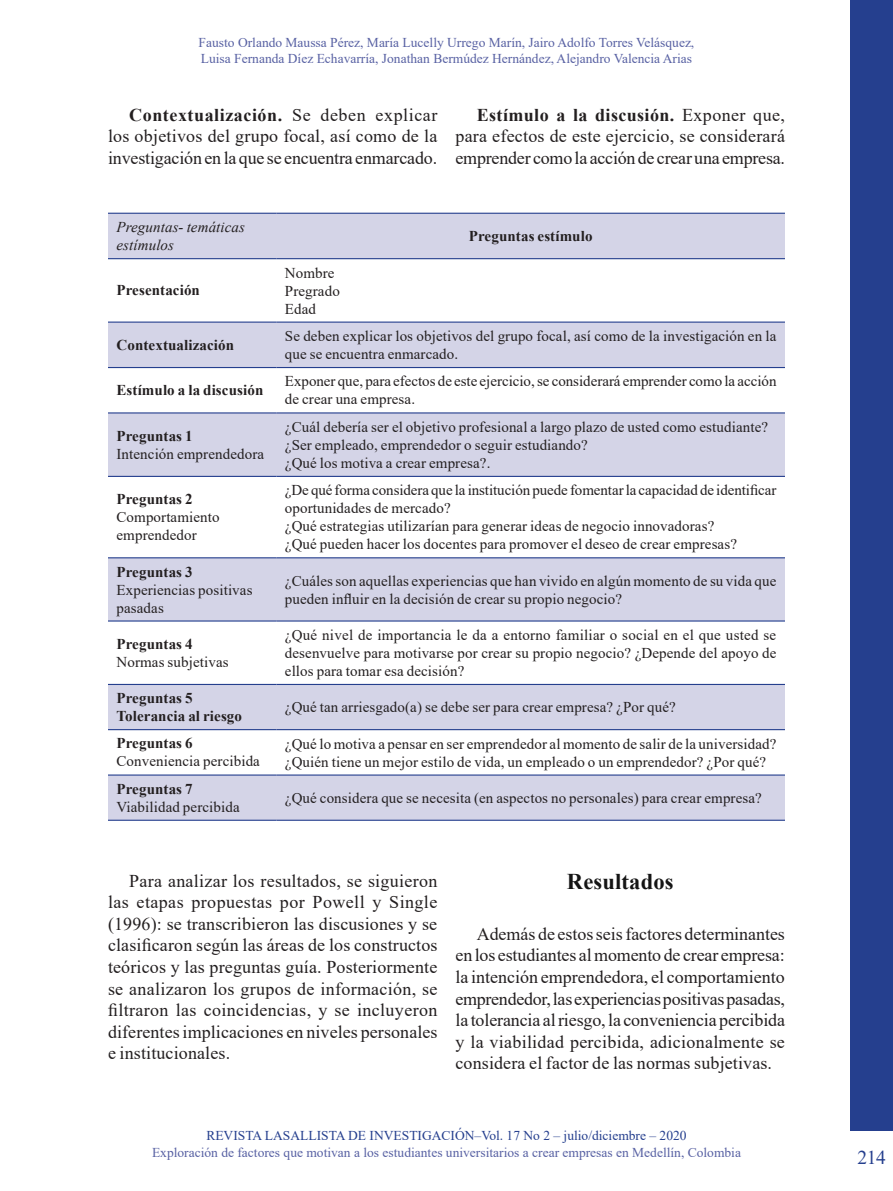
<style>
.page{position:relative;width:893px;height:1191px;background:#fff}
.page>*{position:absolute;margin:0;border:0;box-sizing:border-box;transform-origin:0 0}
.PRIMER_ORDEN{font:700 22.5px "Times New Roman";letter-spacing:.01em;color:#141414}
.t1{font:19.5px "Times New Roman";color:#253f8e}
.CORRIDO{font:18px/21.6px "Times New Roman";letter-spacing:.005em;color:#231f20;text-align:justify}
.CORRIDO-2{font:15px/18px "Times New Roman";letter-spacing:.005em;color:#231f20}
.CORRIDO-3{font:700 15px "Times New Roman";letter-spacing:.005em;color:#231f20}
.CORRIDO-4{font:italic 15px/18px "Times New Roman";letter-spacing:.005em;color:#231f20}
.t2{font:13.5px/16.2px "Times New Roman";color:#5861a3}
.t3{font:13.5px "Times New Roman";color:#253f8e}
.s1{font-weight:700}
</style>
<div class="page">
<div style="left:850px;top:0;width:43px;height:1131px;background:#253f8e"></div>
<svg style="left:108px;top:214px;width:677px;height:605px;fill:#d4d4e7"></svg>
<hr style="left:108px;top:213px;width:168px;height:1px;background:#253f8e">
<hr style="left:276px;top:213px;width:509px;height:1px;background:#253f8e">
<hr style="left:108px;top:258px;width:168px;height:1px;background:#253f8e">
<hr style="left:276px;top:258px;width:509px;height:1px;background:#253f8e">
<hr style="left:108px;top:321px;width:168px;height:2px;background:#253f8e">
<hr style="left:276px;top:321px;width:509px;height:2px;background:#253f8e">
<hr style="left:108px;top:367px;width:168px;height:1px;background:#253f8e">
<hr style="left:276px;top:367px;width:509px;height:1px;background:#253f8e">
<hr style="left:108px;top:412px;width:168px;height:1px;background:#253f8e">
<hr style="left:276px;top:412px;width:509px;height:1px;background:#253f8e">
<hr style="left:108px;top:476px;width:168px;height:1px;background:#253f8e">
<hr style="left:276px;top:476px;width:509px;height:1px;background:#253f8e">
<hr style="left:108px;top:557px;width:168px;height:1px;background:#253f8e">
<hr style="left:276px;top:557px;width:509px;height:1px;background:#253f8e">
<hr style="left:108px;top:620px;width:168px;height:1px;background:#253f8e">
<hr style="left:276px;top:620px;width:509px;height:1px;background:#253f8e">
<hr style="left:108px;top:684px;width:168px;height:1px;background:#253f8e">
<hr style="left:276px;top:684px;width:509px;height:1px;background:#253f8e">
<hr style="left:108px;top:729px;width:168px;height:1px;background:#253f8e">
<hr style="left:276px;top:729px;width:509px;height:1px;background:#253f8e">
<hr style="left:108px;top:774px;width:168px;height:1px;background:#253f8e">
<hr style="left:276px;top:774px;width:509px;height:1px;background:#253f8e">
<hr style="left:108px;top:819px;width:168px;height:2px;background:#253f8e">
<hr style="left:276px;top:819px;width:509px;height:2px;background:#253f8e">
<p class="t2" style="left:199px;top:34px;width:497px">Fausto Orlando Maussa Pérez, María Lucelly Urrego Marín, Jairo Adolfo Torres Velásquez,<br>Luisa Fernanda Díez Echavarría, Jonathan Bermúdez Hernández, Alejandro Valencia Arias</p>
<p class="CORRIDO" style="left:108px;top:103px;width:331px;text-indent:21px"><span class="s1">Contextualización.</span> Se deben explicar los objetivos del grupo focal, así como de la investigación en la que se encuentra enmarcado.</p>
<p class="CORRIDO" style="left:455px;top:103px;width:331px;text-indent:21px"><span class="s1">Estímulo a la discusión.</span> Exponer que, para efectos de este ejercicio, se considerará emprender como la acción de crear una empresa.</p>
<p class="CORRIDO-4" style="left:117px;top:218px;width:130px">Preguntas- temáticas estímulos</p>
<p class="CORRIDO-3" style="left:469px;top:225px;width:125px">Preguntas estímulo</p>
<p class="CORRIDO-3" style="left:117px;top:280px;width:85px">Presentación</p>
<p class="CORRIDO-2" style="left:285px;top:263px;width:51px">Nombre</p>
<p class="CORRIDO-2" style="left:285px;top:281px;width:56px">Pregrado</p>
<p class="CORRIDO-2" style="left:285px;top:299px;width:33px">Edad</p>
<p class="CORRIDO-3" style="left:117px;top:334px;width:119px">Contextualización</p>
<p class="CORRIDO-2" style="left:285px;top:326px;width:493px">Se deben explicar los objetivos del grupo focal, así como de la investigación en la que se encuentra enmarcado.</p>
<p class="CORRIDO-3" style="left:117px;top:379px;width:148px">Estímulo a la discusión</p>
<p class="CORRIDO-2" style="left:285px;top:372px;width:493px">Exponer que, para efectos de este ejercicio, se considerará emprender como la acción de crear una empresa.</p>
<p class="CORRIDO-3" style="left:117px;top:425px;width:78px">Preguntas 1</p>
<p class="CORRIDO-2" style="left:117px;top:444px;width:149px">Intención emprendedora</p>
<p class="CORRIDO-2" style="left:285px;top:417px;width:485px">¿Cuál debería ser el objetivo profesional a largo plazo de usted como estudiante?</p>
<p class="CORRIDO-2" style="left:285px;top:435px;width:304px">¿Ser empleado, emprendedor o seguir estudiando?</p>
<p class="CORRIDO-2" style="left:285px;top:453px;width:207px">¿Qué los motiva a crear empresa?.</p>
<p class="CORRIDO-3" style="left:117px;top:488px;width:78px">Preguntas 2</p>
<p class="CORRIDO-2" style="left:117px;top:508px;width:105px">Comportamiento emprendedor</p>
<p class="CORRIDO-2" style="left:285px;top:481px;width:493px">¿De qué forma considera que la institución puede fomentar la capacidad de identificar</p>
<p class="CORRIDO-2" style="left:285px;top:499px;width:167px">oportunidades de mercado?</p>
<p class="CORRIDO-2" style="left:285px;top:517px;width:431px">¿Qué estrategias utilizarían para generar ideas de negocio innovadoras?</p>
<p class="CORRIDO-2" style="left:285px;top:535px;width:454px">¿Qué pueden hacer los docentes para promover el deseo de crear empresas?</p>
<p class="CORRIDO-3" style="left:117px;top:560px;width:78px">Preguntas 3</p>
<p class="CORRIDO-2" style="left:117px;top:580px;width:137px">Experiencias positivas pasadas</p>
<p class="CORRIDO-2" style="left:285px;top:571px;width:493px">¿Cuáles son aquellas experiencias que han vivido en algún momento de su vida que pueden influir en la decisión de crear su propio negocio?</p>
<p class="CORRIDO-3" style="left:117px;top:633px;width:78px">Preguntas 4</p>
<p class="CORRIDO-2" style="left:117px;top:652px;width:114px">Normas subjetivas</p>
<p class="CORRIDO-2" style="left:285px;top:625px;width:493px;text-align:justify">¿Qué nivel de importancia le da a entorno familiar o social en el que usted se desenvuelve para motivarse por crear su propio negocio? ¿Depende del apoyo de ellos para tomar esa decisión?</p>
<p class="CORRIDO-3" style="left:117px;top:687px;width:78px">Preguntas 5</p>
<p class="CORRIDO-3" style="left:117px;top:705px;width:127px">Tolerancia al riesgo</p>
<p class="CORRIDO-3" style="left:117px;top:732px;width:78px">Preguntas 6</p>
<p class="CORRIDO-2" style="left:117px;top:752px;width:145px">Conveniencia percibida</p>
<p class="CORRIDO-3" style="left:117px;top:778px;width:78px">Preguntas 7</p>
<p class="CORRIDO-2" style="left:117px;top:797px;width:125px">Viabilidad percibida</p>
<p class="CORRIDO-2" style="left:285px;top:697px;width:392px">¿Qué tan arriesgado(a) se debe ser para crear empresa? ¿Por qué?</p>
<p class="CORRIDO-2" style="left:285px;top:734px;width:493px">¿Qué lo motiva a pensar en ser emprendedor al momento de salir de la universidad?</p>
<p class="CORRIDO-2" style="left:285px;top:752px;width:483px">¿Quién tiene un mejor estilo de vida, un empleado o un emprendedor? ¿Por qué?</p>
<p class="CORRIDO-2" style="left:285px;top:788px;width:478px">¿Qué considera que se necesita (en aspectos no personales) para crear empresa?</p>
<p class="CORRIDO" style="left:108px;top:869px;width:331px;text-indent:21px">Para analizar los resultados, se siguieron las etapas propuestas por Powell y Single (1996): se transcribieron las discusiones y se clasificaron según las áreas de los constructos teóricos y las preguntas guía. Posteriormente se analizaron los grupos de información, se filtraron las coincidencias, y se incluyeron diferentes implicaciones en niveles personales e institucionales.</p>
<p class="PRIMER_ORDEN" style="left:567px;top:865px;width:108px">Resultados</p>
<p class="CORRIDO" style="left:455px;top:922px;width:331px;text-indent:21px">Además de estos seis factores determinantes en los estudiantes al momento de crear empresa: la intención emprendedora, el comportamiento emprendedor, las experiencias positivas pasadas, la tolerancia al riesgo, la conveniencia percibida y la viabilidad percibida, adicionalmente se considera el factor de las normas subjetivas.</p>
<p class="t3" style="left:206px;top:1126px;width:482px">REVISTA LASALLISTA DE INVESTIGACIÓN–Vol. 17 No 2 – julio/diciembre – 2020</p>
<p class="t2" style="left:152px;top:1143px;width:591px">Exploración de factores que motivan a los estudiantes universitarios a crear empresas en Medellín, Colombia</p>
<h2 class="t1" style="left:857px;top:1143px;width:30px">214</h2>
</div>
